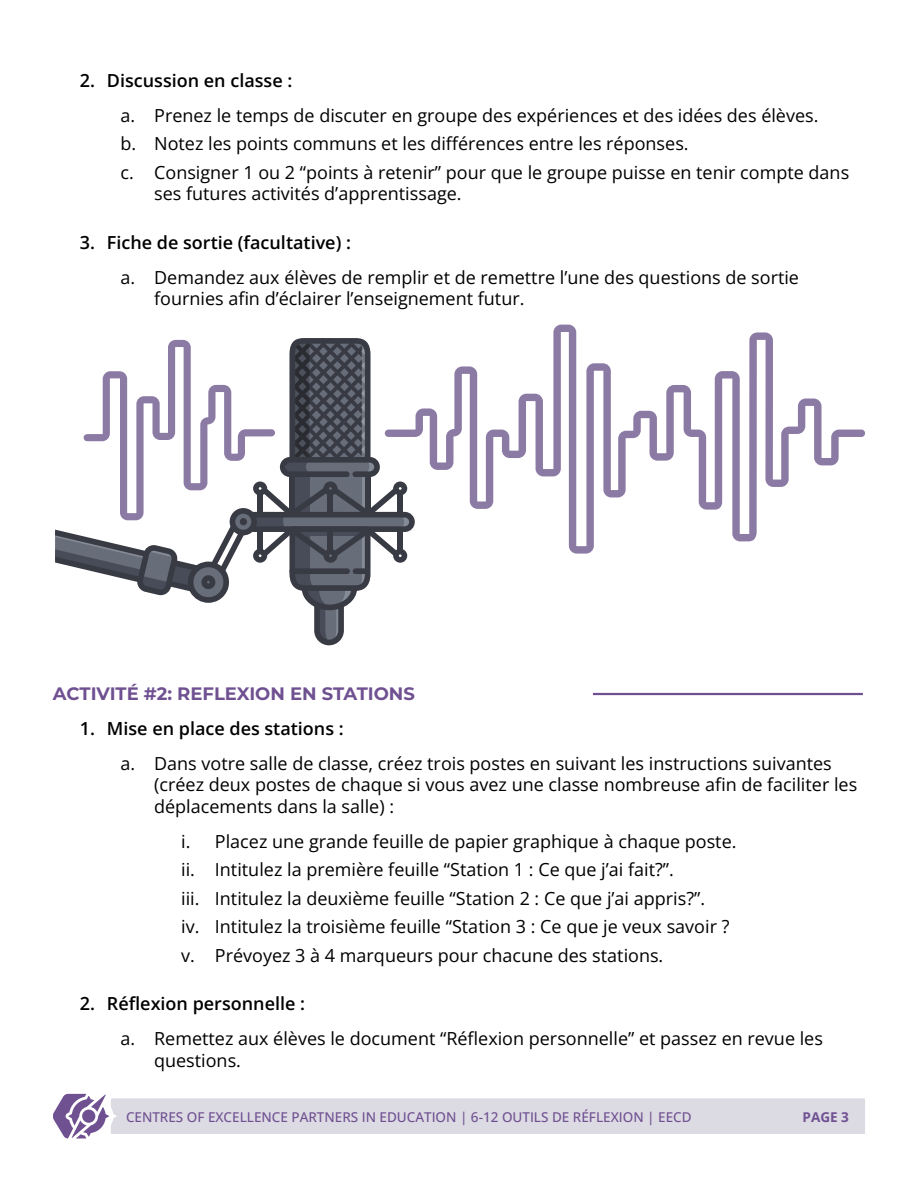
<style>
.page{position:relative;width:918px;height:1188px;background:#fff}
.page>*{position:absolute;margin:0;border:0;box-sizing:border-box;transform-origin:0 0}
.t1{font:18px/28.3px "Open Sans";color:#000}
.t2{font:600 18px "Open Sans";color:#000}
.t3{font:700 18px "Montserrat";color:#6f5091}
.t4{font:500 13.5px "Open Sans";color:#6f5091}
.t5{font:700 13.5px "Open Sans";color:#6f5091}
</style>
<div class="page">
<svg style="left:53px;top:1094px;width:812px;height:44px"></svg>
<div style="left:82px;top:1110px;width:13px;height:13px;background:#6f5091;border-radius:50%"></div>
<hr style="left:593px;top:693px;width:270px;height:2px;background:#6f5091">
<svg style="left:415px;top:325px;width:450px;height:229px"></svg>
<svg style="left:55px;top:338px;width:360px;height:307px"></svg>
<p class="t2" style="left:80px;top:68px;width:214px">2. Discussion en classe :</p>
<p class="t1" style="left:120px;top:101px;width:730px">a. Prenez le temps de discuter en groupe des expériences et des idées des élèves.<br>b. Notez les points communs et les différences entre les réponses.<br>c. Consigner 1 ou 2 “points à retenir” pour que le groupe puisse en tenir compte dans</p>
<p class="t1" style="left:154px;top:179px;width:309px">ses futures activités d’apprentissage.</p>
<p class="t2" style="left:80px;top:230px;width:273px">3. Fiche de sortie (facultative) :</p>
<p class="t1" style="left:154px;top:266px;width:646px;line-height:21.6px;text-indent:-34px">a. Demandez aux élèves de remplir et de remettre l’une des questions de sortie fournies afin d’éclairer l’enseignement futur.</p>
<p class="t3" style="left:53px;top:680px;width:364px">ACTIVITÉ #2: REFLEXION EN STATIONS</p>
<p class="t2" style="left:80px;top:716px;width:265px">1. Mise en place des stations :</p>
<p class="t1" style="left:154px;top:752px;width:705px;line-height:21.6px;text-indent:-34px">a. Dans votre salle de classe, créez trois postes en suivant les instructions suivantes (créez deux postes de chaque si vous avez une classe nombreuse afin de faciliter les déplacements dans la salle) :</p>
<p class="t1" style="left:181px;top:827px;width:557px">i. Placez une grande feuille de papier graphique à chaque poste. ii. Intitulez la première feuille “Station 1 : Ce que j’ai fait?”.<br>iii. Intitulez la deuxième feuille “Station 2 : Ce que j’ai appris?”.<br>iv. Intitulez la troisième feuille “Station 3 : Ce que je veux savoir ? v. Prévoyez 3 à 4 marqueurs pour chacune des stations.</p>
<p class="t2" style="left:80px;top:991px;width:227px">2. Réflexion personnelle :</p>
<p class="t1" style="left:154px;top:1027px;width:670px;line-height:21.6px;text-indent:-34px">a. Remettez aux élèves le document “Réflexion personnelle” et passez en revue les questions.</p>
<p class="t4" style="left:126px;top:1108px;width:567px">CENTRES OF EXCELLENCE PARTNERS IN EDUCATION | 6-12 OUTILS DE RÉFLEXION | EECD</p>
<p class="t5" style="left:803px;top:1108px;width:48px">PAGE 3</p>
</div>
